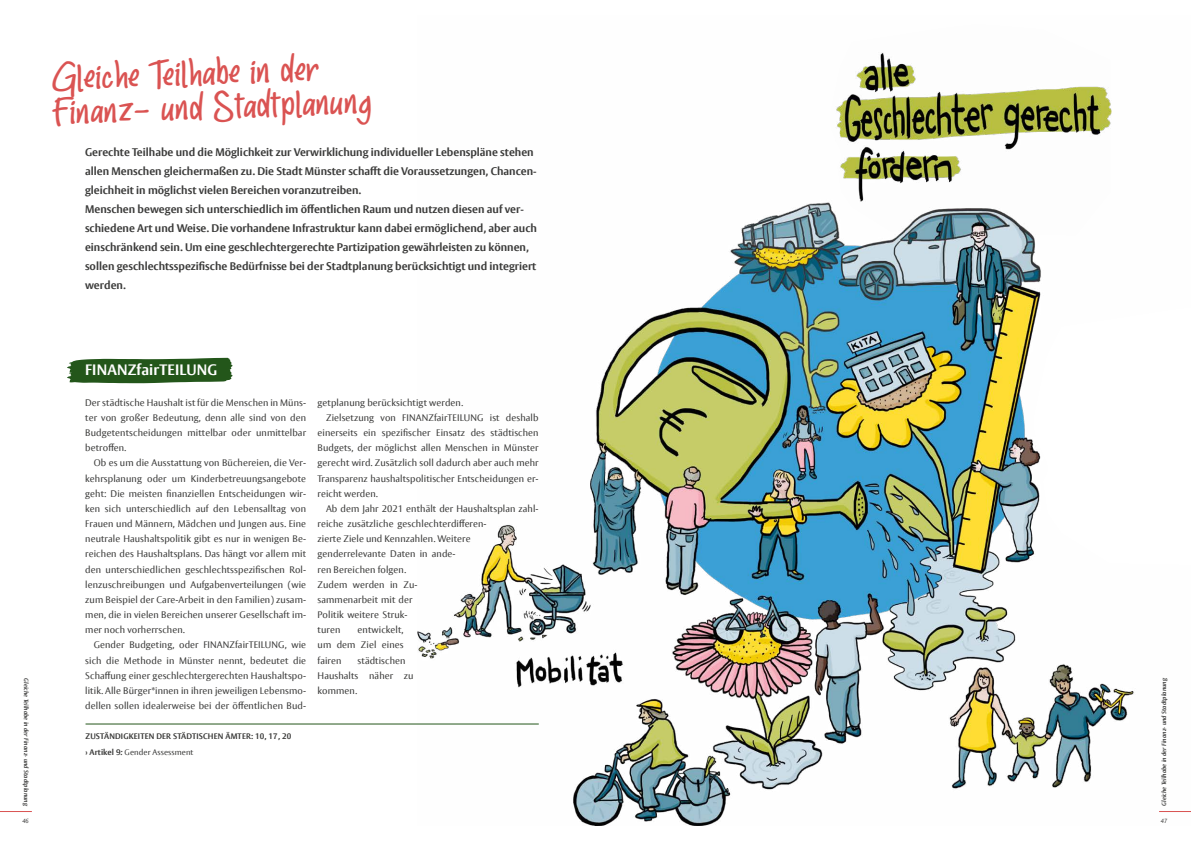
<style>
.page{position:relative;width:1191px;height:842px;background:#fff}
.page>*{position:absolute;margin:0;border:0;box-sizing:border-box;transform-origin:0 0}
.t1{font:37px/34px "Goodmarker";color:#da5352}
.t2{font:700 15px "Vesta Pro";letter-spacing:.01em;color:#fff}
.t3{font:700 11px/19px "Vesta Pro";color:#3b3b3a}
.t4{font:9.5px/15.2px "Vesta Pro";letter-spacing:.01em;color:#3b3b3a;text-align:justify}
.t5{font:700 8px/15.2px "Vesta Pro";letter-spacing:.02em;color:#3b3b3a}
.t6{font:italic 700 6px "Vesta Pro";letter-spacing:.01em;color:#3b3b3a}
.t7{font:italic 6px "Vesta Pro";color:#3b3b3a}
.s1{font-style:italic}
.s2{font-weight:400}
</style>
<div class="page">
<svg style="left:67px;top:358px;width:166px;height:25px;background:#36642e"></svg>
<hr style="left:0;top:811px;width:32px;height:1px;background:#da5352">
<img style="left:417px;top:52px;width:774px;height:774px">
<svg style="left:1034px;top:303px;width:157px;height:265px"></svg>
<hr style="left:86px;top:724px;width:453px;height:1px;background:#23561a">
<h1 class="t1" style="left:50px;top:64px;width:321px;rotate:-2deg">Gleiche Teilhabe in der<br>Finanz- und Stadtplanung</h1>
<p class="t3" style="left:85px;top:143px;width:453px">Gerechte Teilhabe und die Möglichkeit zur Verwirklichung individueller Lebenspläne stehen allen Menschen gleichermaßen zu. Die Stadt Münster schafft die Voraussetzungen, Chancen&shy;gleichheit in möglichst vielen Bereichen voranzutreiben.<br>Menschen bewegen sich unterschiedlich im öffentlichen Raum und nutzen diesen auf ver&shy;schiedene Art und Weise. Die vorhandene Infrastruktur kann dabei ermöglichend, aber auch einschränkend sein. Um eine geschlechtergerechte Partizipation gewährleisten zu können, sollen geschlechtsspezifische Bedürfnisse bei der Stadtplanung berücksichtigt und integriert werden.</p>
<p class="t6" style="left:30px;top:678px;width:129px;rotate:90deg">Gleiche Teilhabe in der Finanz- und Stadtplanung</p>
<h2 class="t2" style="left:85px;top:361px;width:133px">FINANZfairTEILUNG</h2>
<p class="t4" style="left:85px;top:395px;width:222px">Der städtische Haushalt ist für die Menschen in Müns&shy;ter von großer Bedeutung, denn alle sind von den Budgetentscheidungen mittelbar oder unmittelbar betroffen.</p>
<p class="t4" style="left:85px;top:455px;width:222px;text-indent:9px">Ob es um die Ausstattung von Büchereien, die Ver&shy;kehrsplanung oder um Kinderbetreuungsangebote geht: Die meisten finanziellen Entscheidungen wir&shy;ken sich unterschiedlich auf den Lebensalltag von Frauen und Männern, Mädchen und Jungen aus. Eine neutrale Haushaltspolitik gibt es nur in wenigen Be&shy;reichen des Haushaltsplans. Das hängt vor allem mit den unterschiedlichen geschlechtsspezifischen Rol&shy;lenzuschreibungen und Aufgabenverteilungen (wie zum Beispiel der Care-Arbeit in den Familien) zusam&shy;men, die in vielen Bereichen unserer Gesellschaft im&shy;mer noch vorherrschen.</p>
<p class="t4" style="left:85px;top:637px;width:222px;text-indent:9px">Gender Budgeting, oder FINANZfairTEILUNG, wie sich die Methode in Münster nennt, bedeutet die Schaffung einer geschlechtergerechten Haushaltspo&shy;litik. Alle Bürger*innen in ihren jeweiligen Lebensmo&shy;dellen sollen idealerweise bei der öffentlichen Bud-</p>
<p class="t5" style="left:86px;top:729px;width:207px">ZUSTÄNDIGKEITEN DER STÄDTISCHEN ÄMTER: 10, 17, 20 › Artikel 9<span class="s1">:</span> <span class="s2">Gender Assessment</span></p>
<p class="t4" style="left:317px;top:395px;width:147px">getplanung berücksichtigt werden.</p>
<p class="t4" style="left:326px;top:410px;width:214px">Zielsetzung von FINANZfairTEILUNG ist deshalb</p>
<p class="t4" style="left:317px;top:425px;width:222px">einerseits ein spezifischer Einsatz des städtischen</p>
<p class="t4" style="left:317px;top:440px;width:223px">Budgets, der möglichst allen Menschen in Münster</p>
<p class="t4" style="left:317px;top:455px;width:223px">gerecht wird. Zusätzlich soll dadurch aber auch mehr</p>
<p class="t4" style="left:317px;top:470px;width:222px">Transparenz haushaltspolitischer Entscheidungen er-</p>
<p class="t4" style="left:317px;top:486px;width:62px">reicht werden.</p>
<p class="t4" style="left:326px;top:501px;width:214px">Ab dem Jahr 2021 enthält der Haushaltsplan zahl-</p>
<p class="t4" style="left:317px;top:516px;width:171px">reiche zusätzliche geschlechterdifferen-</p>
<p class="t4" style="left:317px;top:531px;width:155px">zierte Ziele und Kennzahlen. Weitere</p>
<p class="t4" style="left:317px;top:546px;width:139px">genderrelevante Daten in ande-</p>
<p class="t4" style="left:317px;top:561px;width:90px">ren Bereichen folgen.</p>
<p class="t4" style="left:317px;top:577px;width:102px">Zudem werden in Zu-</p>
<p class="t4" style="left:317px;top:592px;width:97px">sammenarbeit mit der</p>
<p class="t4" style="left:317px;top:607px;width:92px">Politik weitere Struk-</p>
<p class="t4" style="left:317px;top:622px;width:24px">turen</p>
<p class="t4" style="left:317px;top:622px;width:88px;text-indent:40px">entwickelt, um dem Ziel eines fairen</p>
<p class="t4" style="left:317px;top:652px;width:98px;text-align:left;text-indent:40px">städtischen<br>Haushalts näher zu kommen.</p>
<p class="t6" style="left:1160px;top:806px;width:129px;rotate:-90deg">Gleiche Teilhabe in der Finanz- und Stadtplanung</p>
<p class="t7" style="left:22px;top:817px;width:8px">46</p>
<p class="t7" style="left:1160px;top:817px;width:8px">47</p>
</div>
